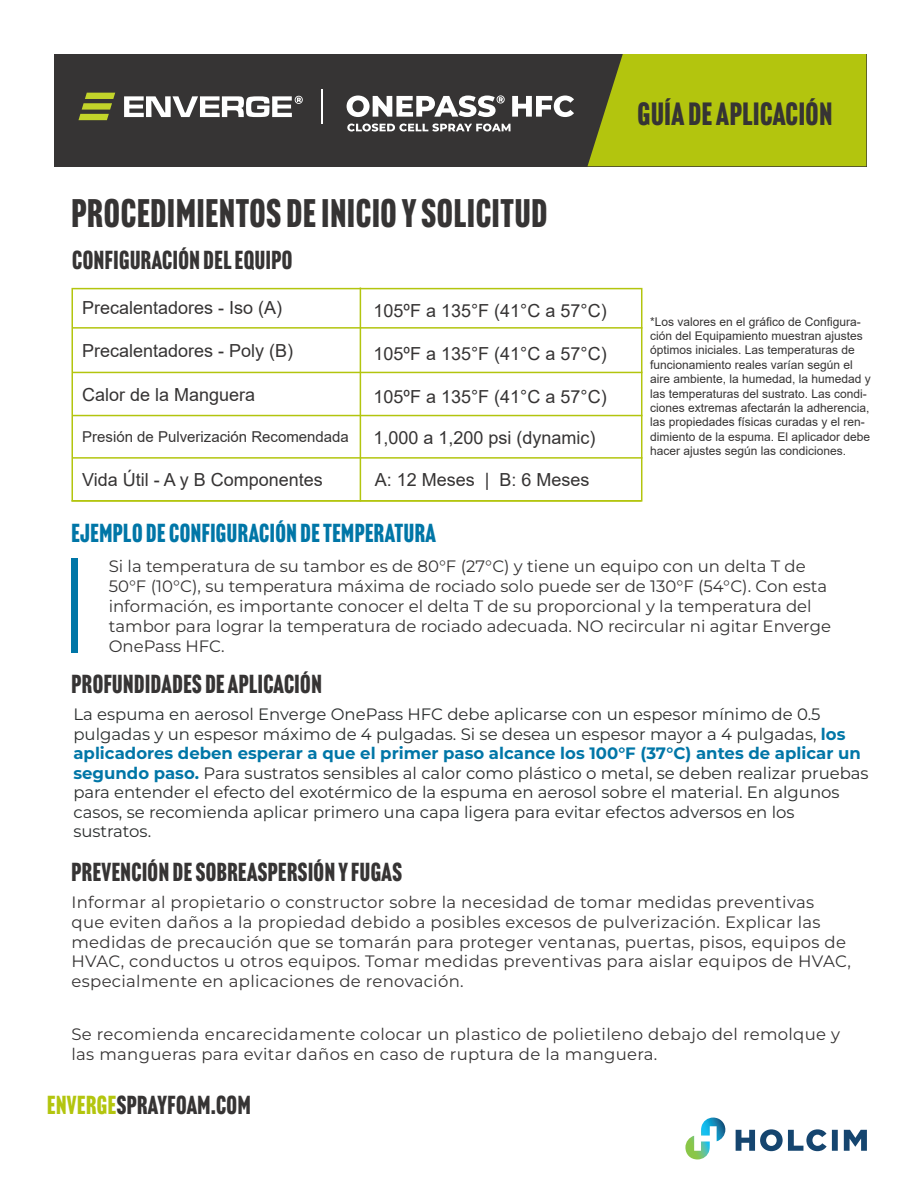
<style>
.page{position:relative;width:918px;height:1188px;background:#fff}
.page>*{position:absolute;margin:0;border:0;box-sizing:border-box;transform-origin:0 0}
.t1{font:39px "Headline Gothic ATF";letter-spacing:.02em;color:#363434}
.t2{font:31.5px "Headline Gothic ATF";letter-spacing:.02em;color:#363434}
.t3{font:25.5px "Headline Gothic ATF";letter-spacing:.02em;color:#363434}
.t4{font:25.5px "Headline Gothic ATF";letter-spacing:.02em;color:#0076a7}
.t5{font:18px "Arial";color:#363434}
.t6{font:16.5px/19.8px "Montserrat";letter-spacing:.02em;color:#363434}
.t7{font:16.5px/19.5px "Montserrat";color:#2b2e2e}
.t8{font:16.5px/19.8px "Montserrat";color:#363434}
.t9{font:15px "Arial";color:#363434}
.t10{font:12px/14.4px "Arial";color:#363434}
.s1{font-weight:700;color:#0076a7}
.s2{color:#b3c50e}
</style>
<div class="page">
<svg style="left:736px;top:1129px;width:131px;height:22px"></svg>
<svg style="left:685px;top:1118px;width:40px;height:41px"></svg>
<div style="left:54px;top:54px;width:812px;height:112px;background:#363434"></div>
<div style="left:588px;top:54px;width:278px;height:112px;background:#b3c50e"></div>
<svg style="left:347px;top:95px;width:158px;height:22px"></svg>
<svg style="left:512px;top:96px;width:62px;height:21px"></svg>
<hr style="left:322px;top:89px;width:1px;height:34px;background:#fff">
<svg style="left:347px;top:124px;width:164px;height:8px"></svg>
<svg style="left:78px;top:93px;width:37px;height:27px"></svg>
<svg style="left:124px;top:96px;width:179px;height:21px"></svg>
<div style="left:71px;top:559px;width:7px;height:94px;background:#0076a7"></div>
<div style="left:71px;top:288px;width:571px;height:214px;border:2px solid #b3c50e"></div>
<hr style="left:72px;top:327px;width:570px;height:2px;background:#b3c50e">
<hr style="left:72px;top:372px;width:570px;height:1px;background:#b3c50e">
<hr style="left:72px;top:415px;width:570px;height:1px;background:#b3c50e">
<hr style="left:72px;top:457px;width:570px;height:2px;background:#b3c50e">
<hr style="left:71px;top:500px;width:571px;height:2px;background:#b3c50e">
<hr style="left:360px;top:288px;width:1px;height:214px;background:#b3c50e">
<p class="t1" style="left:71px;top:191px;width:477px">PROCEDIMIENTOS DE INICIO Y SOLICITUD</p>
<p class="t3" style="left:72px;top:245px;width:222px">CONFIGURACIÓN DEL EQUIPO</p>
<p class="t5" style="left:82px;top:295px;width:202px">Precalentadores - Iso (A)</p>
<p class="t5" style="left:373px;top:298px;width:235px">105ºF a 135°F (41°C a 57°C)</p>
<p class="t5" style="left:373px;top:341px;width:235px">105ºF a 135°F (41°C a 57°C)</p>
<p class="t5" style="left:373px;top:384px;width:235px">105ºF a 135°F (41°C a 57°C)</p>
<p class="t5" style="left:373px;top:426px;width:224px">1,000 a 1,200 psi (dynamic)</p>
<p class="t5" style="left:82px;top:338px;width:213px">Precalentadores - Poly (B)</p>
<p class="t5" style="left:82px;top:382px;width:175px">Calor de la Manguera</p>
<p class="t9" style="left:82px;top:427px;width:268px">Presión de Pulverización Recomendada</p>
<p class="t5" style="left:82px;top:467px;width:242px">Vida Útil - A y B Componentes</p>
<p class="t5" style="left:375px;top:467px;width:216px">A: 12 Meses | B: 6 Meses</p>
<h2 class="t2" style="left:638px;top:95px;width:196px">GUÍA DE APLICACIÓN</h2>
<p class="t10" style="left:650px;top:314px;width:222px">*Los valores en el gráfico de Configura&shy;ción del Equipamiento muestran ajustes óptimos iniciales. Las temperaturas de funcionamiento reales varían según el aire ambiente, la humedad, la humedad y las temperaturas del sustrato. Las condi&shy;ciones extremas afectarán la adherencia, las propiedades físicas curadas y el ren&shy;dimiento de la espuma. El aplicador debe hacer ajustes según las condiciones.</p>
<p class="t4" style="left:71px;top:518px;width:366px">EJEMPLO DE CONFIGURACIÓN DE TEMPERATURA</p>
<p class="t8" style="left:109px;top:556px;width:724px">Si la temperatura de su tambor es de 80°F (27°C) y tiene un equipo con un delta T de 50°F (10°C), su temperatura máxima de rociado solo puede ser de 130°F (54°C). Con esta información, es importante conocer el delta T de su proporcional y la temperatura del tambor para lograr la temperatura de rociado adecuada. NO recircular ni agitar Enverge OnePass HFC.</p>
<p class="t3" style="left:71px;top:670px;width:252px">PROFUNDIDADES DE APLICACIÓN</p>
<p class="t7" style="left:73px;top:704px;width:797px">La espuma en aerosol Enverge OnePass HFC debe aplicarse con un espesor mínimo de 0.5 pulgadas y un espesor máximo de 4 pulgadas. Si se desea un espesor mayor a 4 pulgadas, <span class="s1">los aplicadores deben esperar a que el primer paso alcance los 100°F (37°C) antes de aplicar un segundo paso.</span> Para sustratos sensibles al calor como plástico o metal, se deben realizar pruebas para entender el efecto del exotérmico de la espuma en aerosol sobre el material. En algunos casos, se recomienda aplicar primero una capa ligera para evitar efectos adversos en los sustratos.</p>
<p class="t3" style="left:71px;top:858px;width:332px">PREVENCIÓN DE SOBREASPERSIÓN Y FUGAS</p>
<p class="t6" style="left:71px;top:892px;width:781px">Informar al propietario o constructor sobre la necesidad de tomar medidas preventivas que eviten daños a la propiedad debido a posibles excesos de pulverización. Explicar las medidas de precaución que se tomarán para proteger ventanas, puertas, pisos, equipos de HVAC, conductos u otros equipos. Tomar medidas preventivas para aislar equipos de HVAC, especialmente en aplicaciones de renovación.</p>
<p class="t6" style="left:71px;top:1024px;width:770px">Se recomienda encarecidamente colocar un plastico de polietileno debajo del remolque y las mangueras para evitar daños en caso de ruptura de la manguera.</p>
<h3 class="t3" style="left:47px;top:1090px;width:205px"><span class="s2">ENVERGE</span>SPRAYFOAM.COM</h3>
</div>
